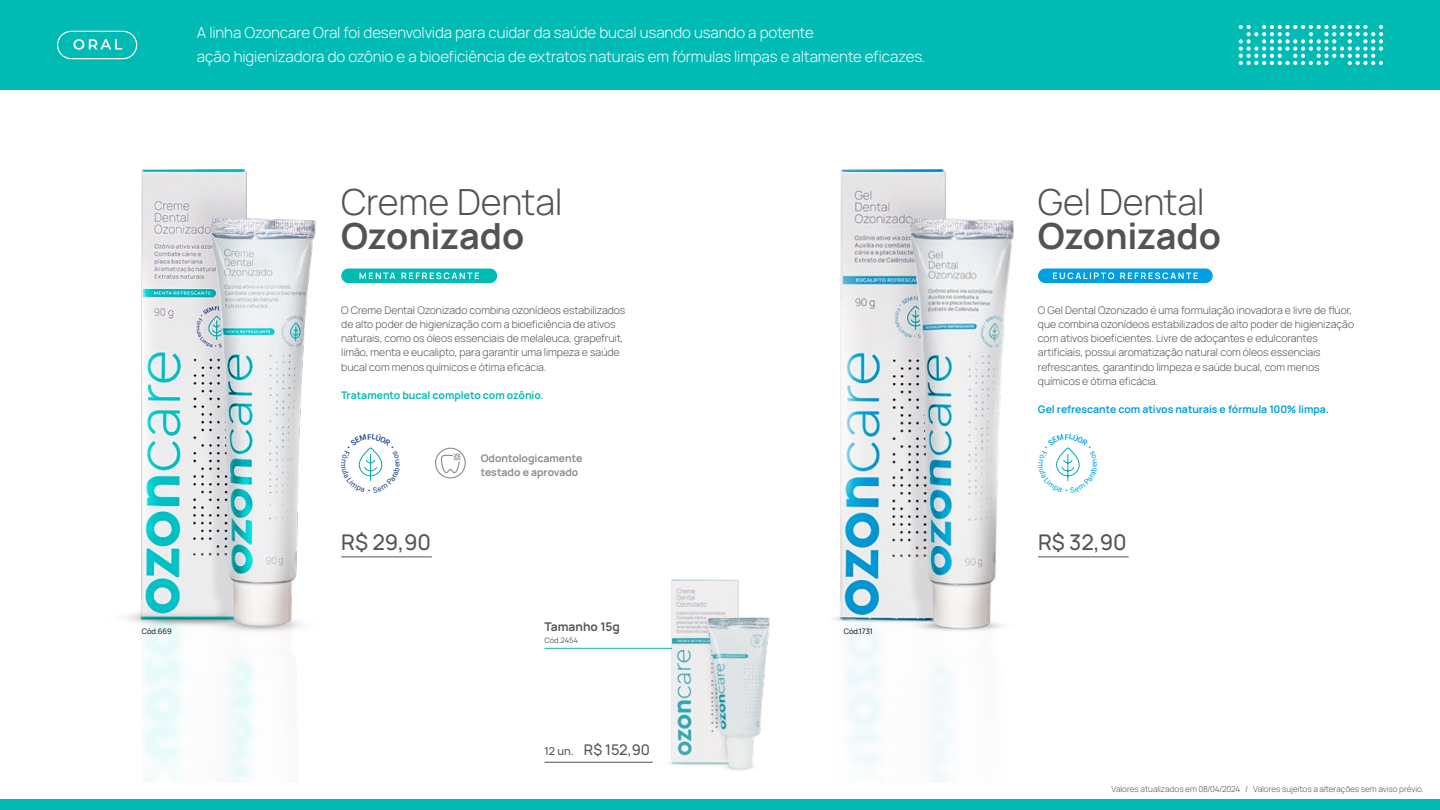
<style>
.page{position:relative;width:1440px;height:810px;background:#fff}
.page>*{position:absolute;margin:0;border:0;box-sizing:border-box;transform-origin:0 0}
.t1{font:300 36px "Manrope";letter-spacing:-.005em;color:#535353}
.t2{font:700 36px "Manrope";letter-spacing:-.005em;color:#535353}
.t3{font:500 21.6px "Manrope";color:#535353}
.t4{font:300 15.15px/24px "Manrope";letter-spacing:-.01em;color:#fbfcfc}
.t5{font:500 14.7px "Manrope";color:#535353}
.t6{font:700 12px "Manrope";color:#535353}
.t7{font:300 10.5px/14.2px "Manrope";letter-spacing:-.005em;color:#535353}
.t8{font:700 10.5px "Manrope";letter-spacing:-.005em;color:#009fe3}
.t9{font:700 10.5px "Manrope";letter-spacing:-.005em;color:#00bbb4}
.t10{font:700 10.5px/14.2px "Manrope";letter-spacing:-.005em;color:#898b8d}
.t11{font:300 8.25px "Manrope";letter-spacing:-.005em;color:#535353}
.t12{font:7.5px "Manrope";color:#000}
.t13{font:7.5px "Manrope";color:#535353}
.s1{font-size:10.95px}
</style>
<div class="page">
<img style="left:126px;top:169px;width:190px;height:614px">
<img style="left:834px;top:169px;width:180px;height:614px">
<hr style="left:544px;top:648px;width:159px;height:1px;background:#00bbb4">
<div style="left:0;top:0;width:1440px;height:90px;background:#00bbb4"></div>
<div style="left:0;top:800px;width:1440px;height:10px;background:#00bbb4"></div>
<div style="left:0;top:799px;width:1440px;height:11px;border:1px solid #00bbb4"></div>
<hr style="left:341px;top:556px;width:91px;height:1px;background:#535353">
<hr style="left:544px;top:762px;width:109px;height:1px;background:#535353">
<hr style="left:1038px;top:556px;width:91px;height:1px;background:#535353">
<svg style="left:57px;top:31px;width:80px;height:28px"></svg>
<svg style="left:1239px;top:25px;width:144px;height:40px"></svg>
<svg style="left:435px;top:448px;width:31px;height:30px"></svg>
<div style="left:341px;top:268px;width:156px;height:15px;background:#00bbb4;border-radius:7px"></div>
<div style="left:1038px;top:268px;width:175px;height:15px;background:#009fe3;border-radius:7px"></div>
<svg style="left:360px;top:272px;width:119px;height:7px"></svg>
<svg style="left:1053px;top:272px;width:145px;height:7px"></svg>
<img style="left:653px;top:580px;width:117px;height:190px">
<svg style="left:358px;top:447px;width:25px;height:34px"></svg>
<svg style="left:1056px;top:447px;width:24px;height:34px"></svg>
<h3 class="t4" style="left:197px;top:20px;width:730px">A linha Ozoncare Oral foi desenvolvida para cuidar da saúde bucal usando usando a potente<br>ação higienizadora do ozônio e a bioeficiência de extratos naturais em fórmulas limpas e altamente eficazes.</h3>
<h1 class="t1" style="left:341px;top:175px;width:223px">Creme Dental</h1>
<h1 class="t2" style="left:341px;top:206px;width:185px">Ozonizado</h1>
<p class="t7" style="left:341px;top:302px;width:286px">O Creme Dental Ozonizado combina ozonídeos estabilizados de alto poder de higienização com a bioeficiência de ativos naturais, como os óleos essenciais de melaleuca, grapefruit, limão, menta e eucalipto, para garantir uma limpeza e saúde bucal com menos químicos e ótima eficácia.</p>
<p class="t9" style="left:341px;top:387px;width:204px">Tratamento bucal completo com ozônio.</p>
<h2 class="t3" style="left:341px;top:525px;width:91px">R$ 29,90</h2>
<p class="t10" style="left:481px;top:450px;width:103px">Odontologicamente testado e aprovado</p>
<p class="t6" style="left:544px;top:617px;width:77px">Tamanho 15g</p>
<p class="t13" style="left:544px;top:635px;width:35px">Cód.2454</p>
<p class="t12" style="left:142px;top:626px;width:32px">Cód.669</p>
<p class="t12" style="left:844px;top:626px;width:31px">Cód.1731</p>
<h3 class="t5" style="left:544px;top:739px;width:107px"><span class="s1">12 un.</span> R$ 152,90</h3>
<h1 class="t1" style="left:1038px;top:175px;width:168px">Gel Dental</h1>
<h1 class="t2" style="left:1038px;top:206px;width:185px">Ozonizado</h1>
<p class="t7" style="left:1038px;top:302px;width:318px">O Gel Dental Ozonizado é uma formulação inovadora e livre de flúor, que combina ozonídeos estabilizados de alto poder de higienização com ativos bioeficientes. Livre de adoçantes e edulcorantes artificiais, possui aromatização natural com óleos essenciais refrescantes, garantindo limpeza e saúde bucal, com menos químicos e ótima eficácia.</p>
<p class="t8" style="left:1038px;top:401px;width:292px">Gel refrescante com ativos naturais e fórmula 100% limpa.</p>
<h2 class="t3" style="left:1038px;top:525px;width:90px">R$ 32,90</h2>
<p class="t11" style="left:1112px;top:783px;width:314px">Valores atualizados em 08/04/2024 / Valores sujeitos a alterações sem aviso prévio.</p>
</div>
